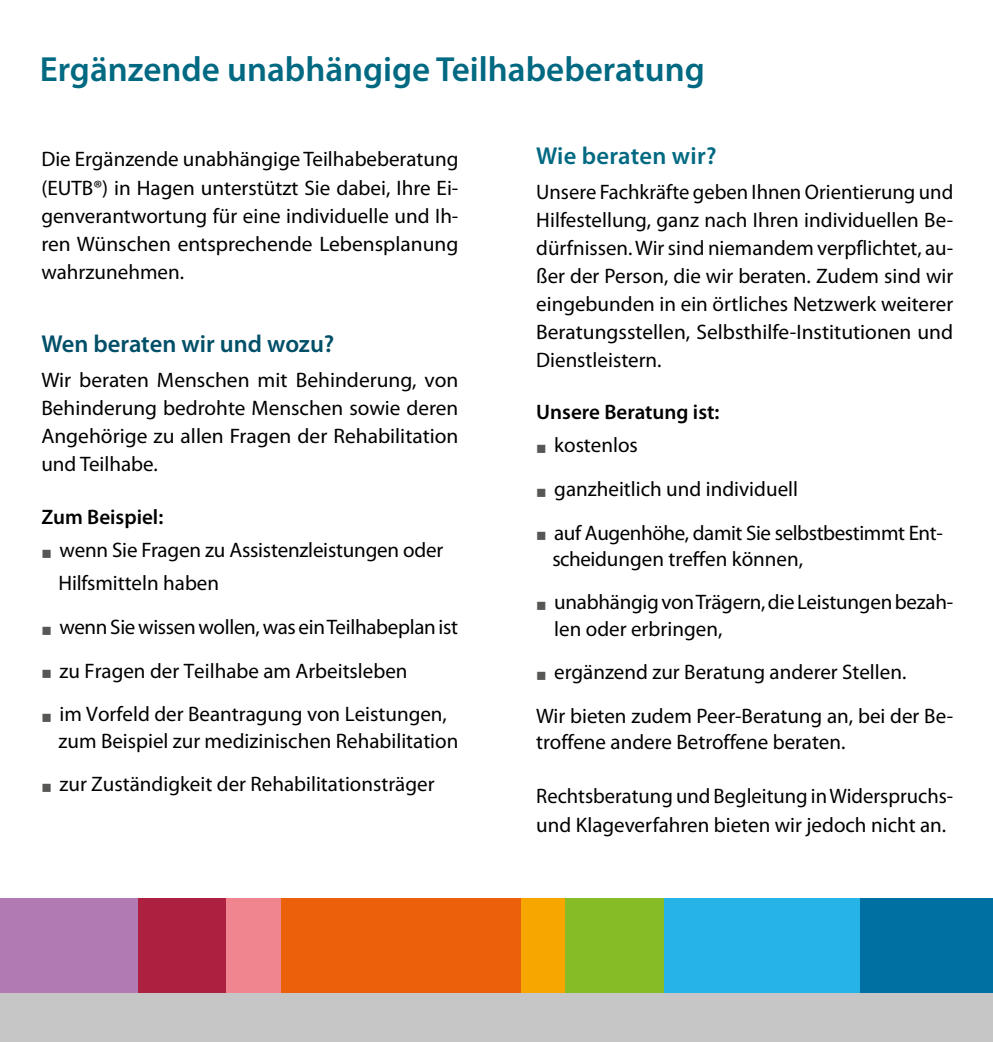
<style>
.page{position:relative;width:993px;height:1042px;background:#fff}
.page>*{position:absolute;margin:0;border:0;box-sizing:border-box;transform-origin:0 0}
.Headline{font:600 35px "Myriad Pro";color:#016982}
.Fließtext_11pt{font:600 24.5px "Myriad Pro";color:#004f68}
.Fließtext_11pt-2{font:600 24.5px "Myriad Pro";letter-spacing:.01em;color:#016982}
.Fließtext_11pt-3{font:21px/28px "Myriad Pro";color:#000;text-align:justify}
.FT_mit_Aufzähler{font:21px/26.2px "Myriad Pro";color:#000}
.FT_mit_Aufzähler-2{font:21px/26.2px "Myriad Pro";letter-spacing:-.02em;color:#000}
.Fließtext_11pt-4{font:600 21px "Myriad Pro";color:#000}
</style>
<div class="page">
<div style="left:0;top:992px;width:992px;height:50px;background:#c6c6c6"></div>
<div style="left:0;top:898px;width:139px;height:94px;background:#b27ab3"></div>
<div style="left:139px;top:898px;width:87px;height:94px;background:#ae2040"></div>
<div style="left:226px;top:898px;width:55px;height:94px;background:#f08590"></div>
<div style="left:281px;top:898px;width:240px;height:94px;background:#eb600a"></div>
<div style="left:521px;top:898px;width:44px;height:94px;background:#f7a600"></div>
<div style="left:859px;top:898px;width:133px;height:94px;background:#006fa2"></div>
<div style="left:663px;top:898px;width:196px;height:94px;background:#26b3e8"></div>
<div style="left:565px;top:898px;width:98px;height:94px;background:#86bc25"></div>
<h2 class="Headline" style="left:40px;top:47px;width:666px">Ergänzende unabhängige Teilhabeberatung</h2>
<p class="Fließtext_11pt-3" style="left:41px;top:145px;width:418px">Die Ergänzende unabhängige Teilhabeberatung (EUTB®) in Hagen unterstützt Sie dabei, Ihre Ei&shy;genverantwortung für eine individuelle und Ih&shy;ren Wünschen entsprechende Lebensplanung wahrzunehmen.</p>
<p class="Fließtext_11pt" style="left:41px;top:328px;width:294px">Wen beraten wir und wozu?</p>
<p class="Fließtext_11pt-3" style="left:41px;top:366px;width:418px">Wir beraten Menschen mit Behinderung, von Behinderung bedrohte Menschen sowie deren Angehörige zu allen Fragen der Rehabilitation und Teilhabe.</p>
<p class="Fließtext_11pt-4" style="left:41px;top:503px;width:123px">Zum Beispiel:</p>
<p class="FT_mit_Aufzähler" style="left:58px;top:533px;width:386px;line-height:33.2px">wenn Sie Fragen zu Assistenzleistungen oder<br>Hilfsmitteln haben</p>
<p class="FT_mit_Aufzähler" style="left:59px;top:613px;width:400px">wenn Sie wissen wollen, was ein Teilhabeplan ist</p>
<p class="FT_mit_Aufzähler" style="left:59px;top:657px;width:349px">zu Fragen der Teilhabe am Arbeitsleben</p>
<p class="FT_mit_Aufzähler" style="left:59px;top:701px;width:401px">im Vorfeld der Beantragung von Leistungen, zum Beispiel zur medizinischen Rehabilitation</p>
<p class="FT_mit_Aufzähler" style="left:59px;top:771px;width:376px">zur Zuständigkeit der Rehabilitationsträger</p>
<p class="Fließtext_11pt-2" style="left:536px;top:140px;width:182px">Wie beraten wir?</p>
<p class="Fließtext_11pt-3" style="left:536px;top:177px;width:418px">Unsere Fachkräfte geben Ihnen Orientierung und Hilfestellung, ganz nach Ihren individuellen Be&shy;dürfnissen. Wir sind niemandem verpflichtet, au&shy;ßer der Person, die wir beraten. Zudem sind wir eingebunden in ein örtliches Netzwerk weiterer Beratungsstellen, Selbsthilfe-Institutionen und Dienstleistern.</p>
<p class="Fließtext_11pt-4" style="left:536px;top:399px;width:185px">Unsere Beratung ist:</p>
<p class="FT_mit_Aufzähler" style="left:554px;top:432px;width:85px">kostenlos</p>
<p class="FT_mit_Aufzähler" style="left:554px;top:475px;width:245px">ganzheitlich und individuell</p>
<p class="FT_mit_Aufzähler-2" style="left:552px;top:519px;width:392px">auf Augenhöhe, damit Sie selbstbestimmt Ent&shy;scheidungen treffen können,</p>
<p class="FT_mit_Aufzähler" style="left:554px;top:589px;width:400px">unabhängig von Trägern, die Leistungen bezah&shy;len oder erbringen,</p>
<p class="FT_mit_Aufzähler" style="left:554px;top:659px;width:353px">ergänzend zur Beratung anderer Stellen.</p>
<p class="Fließtext_11pt-3" style="left:536px;top:702px;width:418px;line-height:26.2px">Wir bieten zudem Peer-Beratung an, bei der Be&shy;troffene andere Betroffene beraten.</p>
<p class="Fließtext_11pt-3" style="left:536px;top:782px;width:418px">Rechtsberatung und Begleitung in Widerspruchs&shy;und Klageverfahren bieten wir jedoch nicht an.</p>
</div>
